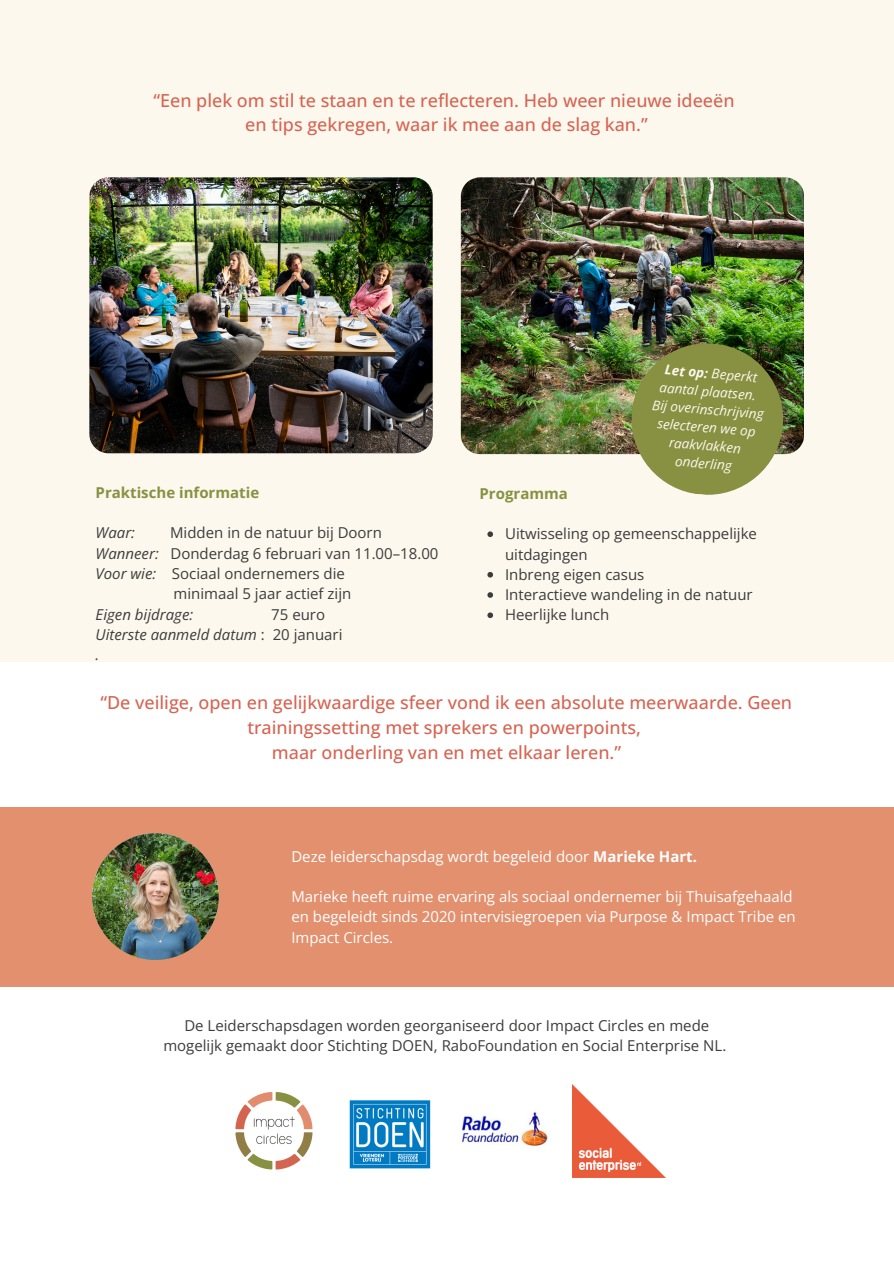
<style>
.page{position:relative;width:894px;height:1264px;background:#fff}
.page>*{position:absolute;margin:0;border:0;box-sizing:border-box;transform-origin:0 0}
.t1{font:500 18px/24.8px "Open Sans";color:#d66553;text-align:center}
.t2{font:15px/20.2px "Open Sans";color:#3c3c3b}
.t3{font:15px/20.2px "Open Sans";color:#fff}
.t4{font:italic 15px "Open Sans";color:#3c3c3b}
.t5{font:700 15px "Open Sans";color:#889142}
.t6{font:italic 13.5px/18px "Open Sans";color:#fdf8ee}
.s1{font-style:italic}
.s2{font-style:normal}
.s3{font-weight:700}
</style>
<div class="page">
<div style="left:0;top:0;width:893px;height:661px;background:#fdf8ee"></div>
<div style="left:0;top:806px;width:893px;height:180px;background:#e2906e"></div>
<img style="left:460px;top:177px;width:343px;height:277px;border-radius:19px">
<img style="left:89px;top:177px;width:343px;height:276px;border-radius:19px">
<svg style="left:487px;top:531px;width:6px;height:6px"></svg>
<svg style="left:487px;top:572px;width:6px;height:5px"></svg>
<svg style="left:487px;top:592px;width:6px;height:6px"></svg>
<svg style="left:487px;top:612px;width:6px;height:6px"></svg>
<svg style="left:628px;top:340px;width:158px;height:155px;background:#8a9350"></svg>
<img style="left:235px;top:1092px;width:78px;height:78px">
<img style="left:349px;top:1100px;width:82px;height:69px">
<img style="left:461px;top:1112px;width:87px;height:34px">
<img style="left:572px;top:1084px;width:93px;height:93px">
<img style="left:92px;top:833px;width:127px;height:126px;border-radius:50%">
<p class="t1" style="left:153px;top:87px;width:582px">“Een plek om stil te staan en te reflecteren. Heb weer nieuwe ideeën en tips gekregen, waar ik mee aan de slag kan.”</p>
<p class="t5" style="left:96px;top:482px;width:165px">Praktische informatie</p>
<p class="t4" style="left:96px;top:522px;width:41px">Waar:</p>
<p class="t2" style="left:170px;top:522px;width:213px">Midden in de natuur bij Doorn</p>
<p class="t2" style="left:96px;top:543px;width:344px"><span class="s1">Wanneer:</span> Donderdag 6 februari van 11.00–18.00</p>
<p class="t2" style="left:96px;top:563px;width:251px"><span class="s1">Voor wie:</span> Sociaal ondernemers die</p>
<p class="t2" style="left:173px;top:583px;width:179px">minimaal 5 jaar actief zijn</p>
<p class="t4" style="left:96px;top:603px;width:99px">Eigen bijdrage:</p>
<p class="t2" style="left:271px;top:603px;width:55px">75 euro</p>
<h1 class="t4" style="left:96px;top:623px;width:248px">Uiterste aanmeld datum <span class="s2">: 20 januari</span></h1>
<p class="t4" style="left:96px;top:644px;width:5px">.</p>
<h2 class="t6" style="left:662px;top:360px;width:98px;rotate:5deg"><span class="s3">Let op:</span> Beperkt aantal plaatsen.</h2>
<p class="t6" style="left:653px;top:395px;width:113px;text-align:center;rotate:5deg">Bij overinschrijving selecteren we op raakvlakken onderling</p>
<h2 class="t5" style="left:479px;top:483px;width:90px">Programma</h2>
<p class="t2" style="left:505px;top:523px;width:253px">Uitwisseling op gemeenschappelijke uitdagingen</p>
<p class="t2" style="left:505px;top:564px;width:141px">Inbreng eigen casus</p>
<p class="t2" style="left:505px;top:584px;width:249px">Interactieve wandeling in de natuur</p>
<p class="t2" style="left:505px;top:604px;width:106px">Heerlijke lunch</p>
<p class="t1" style="left:100px;top:689px;width:693px">“De veilige, open en gelijkwaardige sfeer vond ik een absolute meerwaarde. Geen trainingssetting met sprekers en powerpoints,<br>maar onderling van en met elkaar leren.”</p>
<h1 class="t3" style="left:291px;top:845px;width:407px">Deze leiderschapsdag wordt begeleid door <span class="s3">Marieke Hart.</span></h1>
<p class="t3" style="left:291px;top:886px;width:506px">Marieke heeft ruime ervaring als sociaal ondernemer bij Thuisafgehaald en begeleidt sinds 2020 intervisiegroepen via Purpose &amp; Impact Tribe en<br>Impact Circles.</p>
<p class="t2" style="left:163px;top:1014px;width:564px;text-align:center">De Leiderschapsdagen worden georganiseerd door Impact Circles en mede mogelijk gemaakt door Stichting DOEN, RaboFoundation en Social Enterprise NL.</p>
</div>
